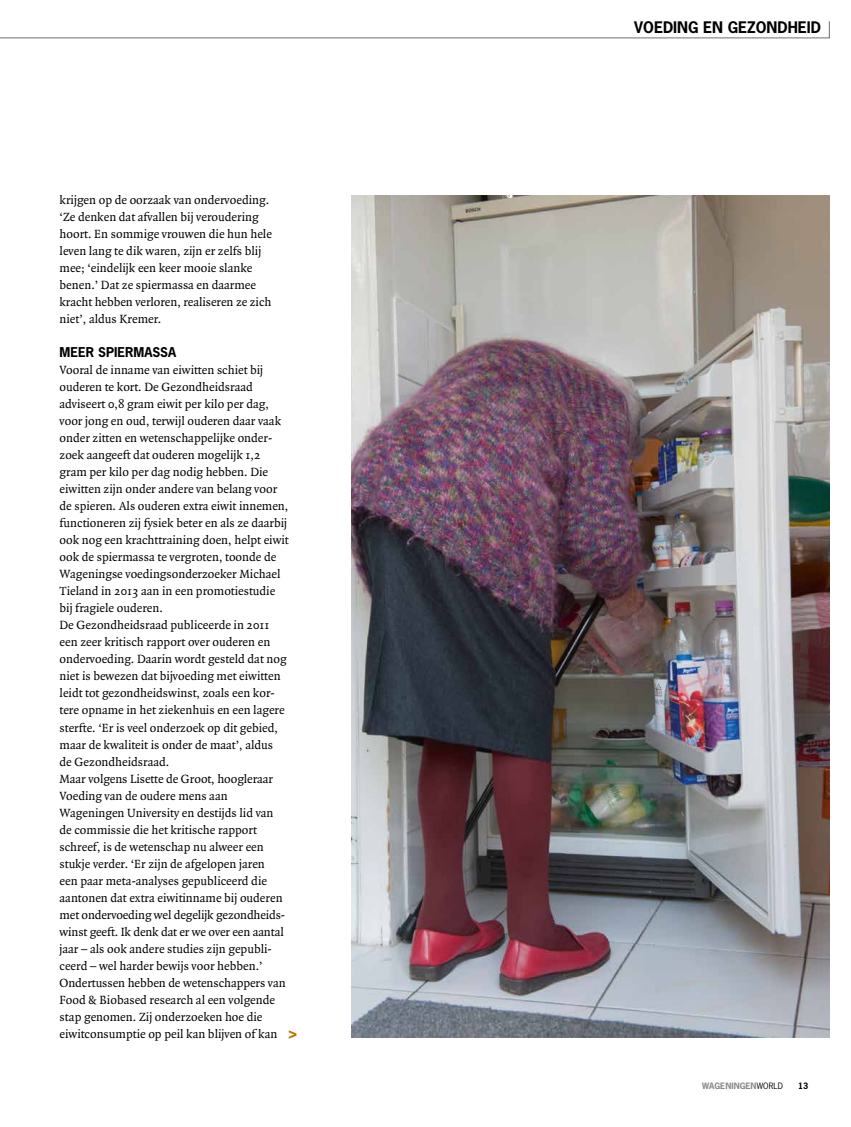
<style>
.page{position:relative;width:851px;height:1127px;background:#fff}
.page>*{position:absolute;margin:0;border:0;box-sizing:border-box;transform-origin:0 0}
.t1{font:700 15px "News Gothic Std";color:#000}
.t2{font:12.75px/17px "Quadraat OT";color:#000}
.t3{font:700 8.25px "News Gothic Std";letter-spacing:.01em;color:#878787}
.t4{font:700 8.25px "News Gothic Std";color:#000}
.s1{font-family:"News Gothic Std";font-weight:700}
.s2{font-family:"News Gothic Std";font-weight:700;font-size:18px;color:#c37000}
.s3{font-weight:400;color:#000}
</style>
<div class="page">
<img style="left:351px;top:196px;width:478px;height:841px">
<svg style="left:0;top:21px;width:830px;height:18px"></svg>
<p class="t2" style="left:60px;top:192px;width:214px">krijgen op de oorzaak van ondervoeding. ‘Ze denken dat afvallen bij veroudering hoort. En sommige vrouwen die hun hele leven lang te dik waren, zijn er zelfs blij mee; ‘eindelijk een keer mooie slanke benen.’ Dat ze spiermassa en daarmee kracht hebben verloren, realiseren ze zich niet’, aldus Kremer.</p>
<p class="t2" style="left:60px;top:345px;width:240px"><span class="s1">MEER SPIERMASSA<br></span>Vooral de inname van eiwitten schiet bij ouderen te kort. De Gezondheidsraad adviseert 0,8 gram eiwit per kilo per dag,<br>voor jong en oud, terwijl ouderen daar vaak onder zitten en wetenschappelijke onder&shy;zoek aangeeft dat ouderen mogelijk 1,2<br>gram per kilo per dag nodig hebben. Die eiwitten zijn onder andere van belang voor<br>de spieren. Als ouderen extra eiwit innemen, functioneren zij fysiek beter en als ze daarbij ook nog een krachttraining doen, helpt eiwit ook de spiermassa te vergroten, toonde de Wageningse voedingsonderzoeker Michael Tieland in 2013 aan in een promotiestudie<br>bij fragiele ouderen.<br>De Gezondheidsraad publiceerde in 2011<br>een zeer kritisch rapport over ouderen en ondervoeding. Daarin wordt gesteld dat nog niet is bewezen dat bijvoeding met eiwitten leidt tot gezondheidswinst, zoals een kor-<br>tere opname in het ziekenhuis en een lagere sterfte. ‘Er is veel onderzoek op dit gebied, maar de kwaliteit is onder de maat’, aldus<br>de Gezondheidsraad.<br>Maar volgens Lisette de Groot, hoogleraar Voeding van de oudere mens aan<br>Wageningen University en destijds lid van<br>de commissie die het kritische rapport schreef, is de wetenschap nu alweer een<br>stukje verder. ‘Er zijn de afgelopen jaren<br>een paar meta-analyses gepubliceerd die aantonen dat extra eiwitinname bij ouderen met ondervoeding wel degelijk gezondheids&shy;winst geeft. Ik denk dat er we over een aantal jaar – als ook andere studies zijn gepubli&shy;ceerd – wel harder bewijs voor hebben.’ Ondertussen hebben de wetenschappers van Food &amp; Biobased research al een volgende stap genomen. Zij onderzoeken hoe die eiwitconsumptie op peil kan blijven of kan <span class="s2">&gt;</span></p>
<p class="t1" style="left:634px;top:17px;width:188px">VOEDING EN GEZONDHEID</p>
<p class="t3" style="left:702px;top:1080px;width:82px">WAGENINGEN<span class="s3">WORLD</span></p>
<p class="t4" style="left:798px;top:1080px;width:12px">13</p>
</div>
